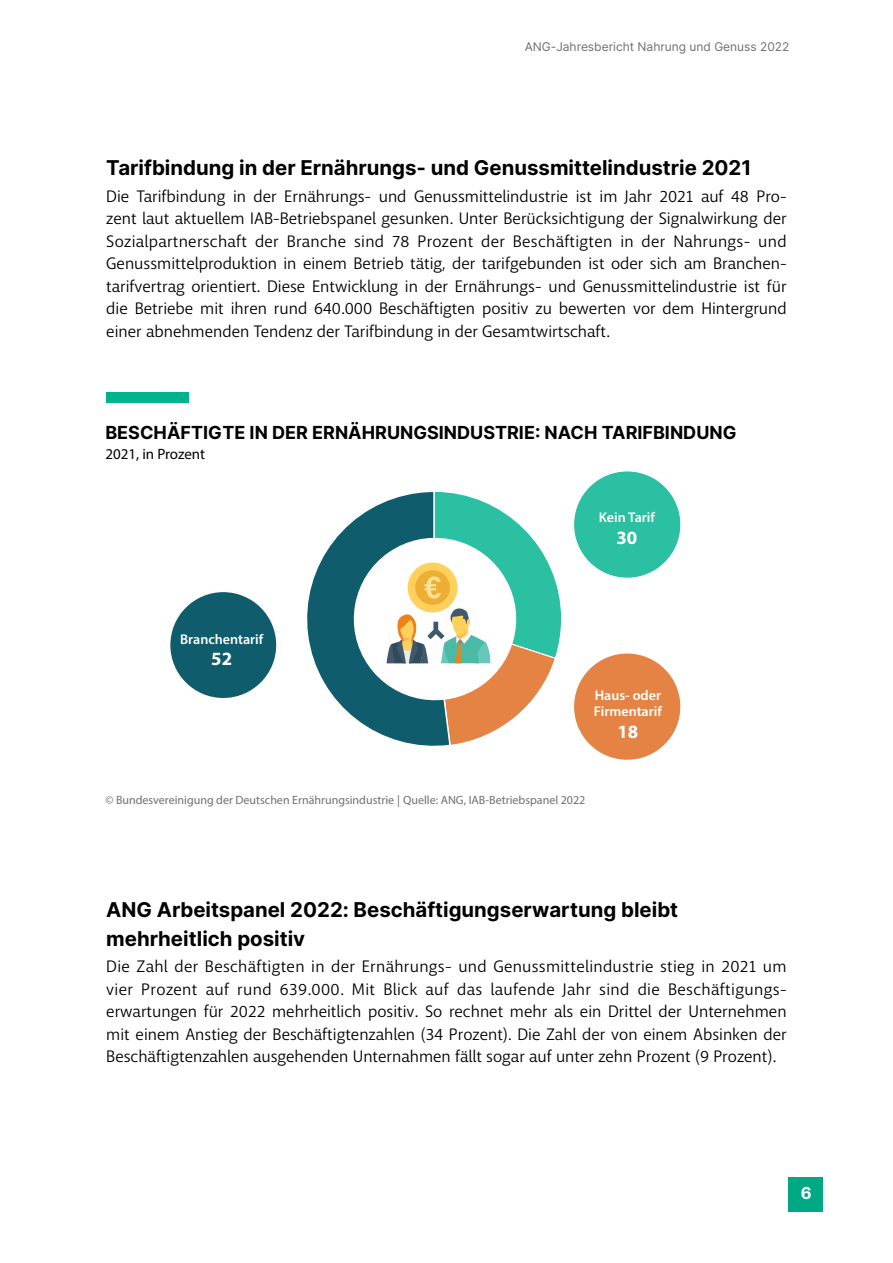
<style>
.page{position:relative;width:893px;height:1263px;background:#fff}
.page>*{position:absolute;margin:0;border:0;box-sizing:border-box;transform-origin:0 0}
.t1{font:700 20.4px/28.5px "Inter";color:#000}
.t2{font:700 18.75px "Myriad Pro";color:#fff}
.t3{font:700 18px "Inter";color:#000}
.t4{font:16.5px/22.5px "Macha";color:#000;text-align:justify}
.t5{font:700 16.5px "Inter";color:#fff}
.t6{font:15px "Myriad Pro";color:#000}
.t7{font:600 14.1px/16px "Myriad Pro";color:#fff}
.t8{font:12px "Myriad Pro";color:#706f6f}
.t9{font:12px "Inter";color:#706f6f}
</style>
<div class="page">
<div style="left:789px;top:1178px;width:34px;height:34px;background:#00a984"></div>
<div style="left:573px;top:653px;width:108px;height:107px;background:#e48343;border-radius:50%"></div>
<div style="left:170px;top:591px;width:107px;height:108px;background:#0f5c6c;border-radius:50%"></div>
<div style="left:169px;top:591px;width:109px;height:108px;border:2px solid #fff;border-radius:50%"></div>
<div style="left:573px;top:471px;width:108px;height:107px;background:#2bc0a2;border-radius:50%"></div>
<svg style="left:307px;top:491px;width:254px;height:255px"></svg>
<div style="left:106px;top:392px;width:83px;height:11px;background:#00b38f"></div>
<p class="t9" style="left:525px;top:38px;width:266px">ANG-Jahresbericht Nahrung und Genuss 2022</p>
<p class="t1" style="left:106px;top:153px;width:647px">Tarifbindung in der Ernährungs- und Genussmittelindustrie 2021</p>
<p class="t4" style="left:106px;top:185px;width:682px">Die Tarifbindung in der Ernährungs- und Genussmittelindustrie ist im Jahr 2021 auf 48 Pro&shy;zent laut aktuellem IAB-Betriebspanel gesunken. Unter Berücksichtigung der Signalwirkung der Sozialpartnerschaft der Branche sind 78 Prozent der Beschäftigten in der Nahrungs- und Genussmittelproduktion in einem Betrieb tätig, der tarifgebunden ist oder sich am Branchen&shy;tarifvertrag orientiert. Diese Entwicklung in der Ernährungs- und Genussmittelindustrie ist für die Betriebe mit ihren rund 640.000 Beschäftigten positiv zu bewerten vor dem Hintergrund einer abnehmenden Tendenz der Tarifbindung in der Gesamtwirtschaft.</p>
<p class="t3" style="left:105px;top:419px;width:633px">BESCHÄFTIGTE IN DER ERNÄHRUNGSINDUSTRIE: NACH TARIFBINDUNG</p>
<p class="t6" style="left:105px;top:444px;width:101px">2021, in Prozent</p>
<p class="t7" style="left:599px;top:509px;width:58px">Kein Tarif</p>
<p class="t2" style="left:616px;top:525px;width:22px">30</p>
<p class="t7" style="left:180px;top:631px;width:85px">Branchentarif</p>
<p class="t2" style="left:211px;top:647px;width:22px">52</p>
<p class="t7" style="left:594px;top:687px;width:69px">Haus- oder<br>Firmentarif</p>
<p class="t2" style="left:617px;top:719px;width:22px">18</p>
<p class="t8" style="left:105px;top:793px;width:482px">© Bundesvereinigung der Deutschen Ernährungsindustrie | Quelle: ANG, IAB-Betriebspanel 2022</p>
<p class="t1" style="left:106px;top:895px;width:573px">ANG Arbeitspanel 2022: Beschäftigungserwartung bleibt mehrheitlich positiv</p>
<p class="t4" style="left:106px;top:955px;width:682px">Die Zahl der Beschäftigten in der Ernährungs- und Genussmittelindustrie stieg in 2021 um vier Prozent auf rund 639.000. Mit Blick auf das laufende Jahr sind die Beschäftigungs&shy;erwartungen für 2022 mehrheitlich positiv. So rechnet mehr als ein Drittel der Unternehmen mit einem Anstieg der Beschäftigtenzahlen (34 Prozent). Die Zahl der von einem Absinken der Beschäftigtenzahlen ausgehenden Unternahmen fällt sogar auf unter zehn Prozent (9 Prozent).</p>
<p class="t5" style="left:801px;top:1181px;width:12px">6</p>
</div>
